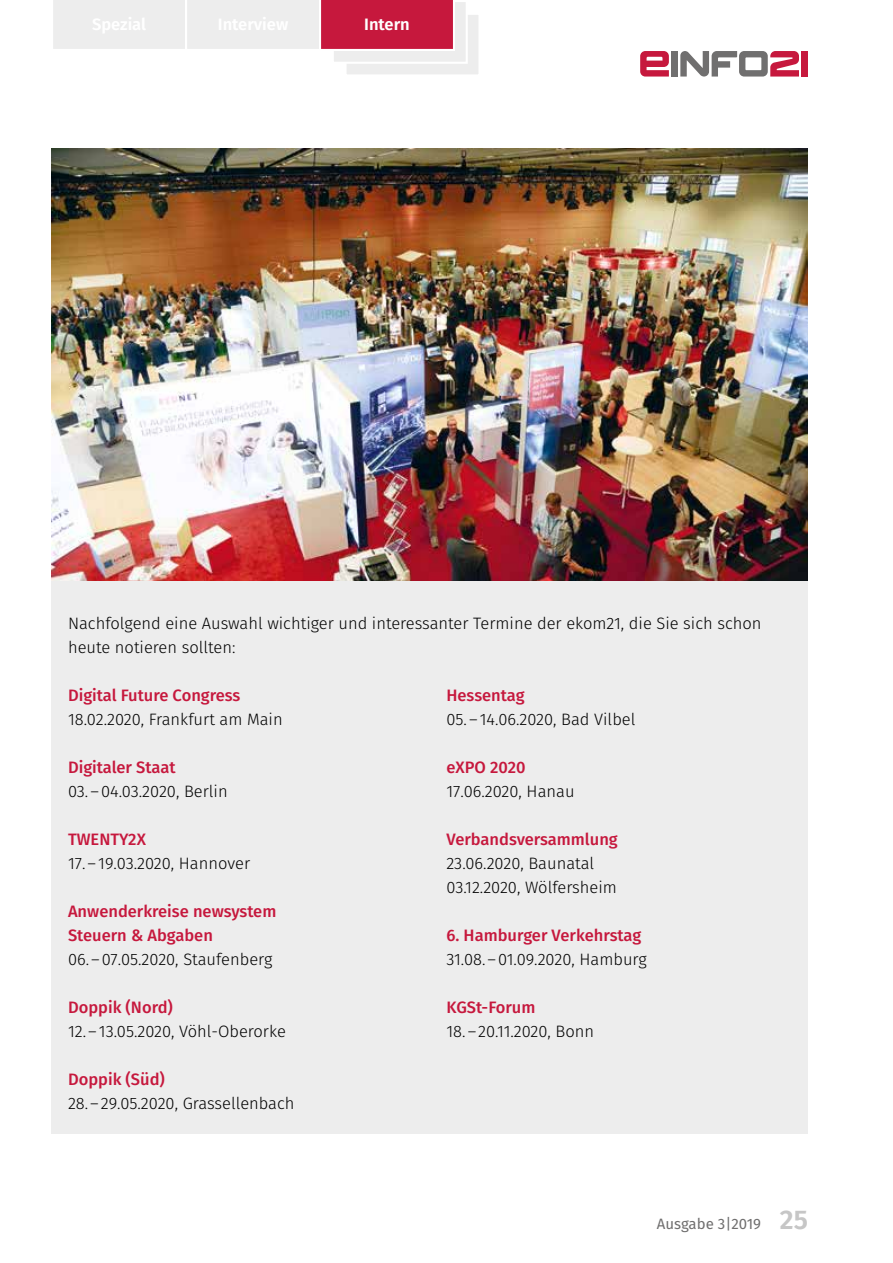
<style>
.page{position:relative;width:893px;height:1263px;background:#fff}
.page>*{position:absolute;margin:0;border:0;box-sizing:border-box;transform-origin:0 0}
.t1{font:300 16.5px/24px "Fira Sans";color:#000}
.t2{font:500 16.5px/24px "Fira Sans";color:#c6183d}
.t3{font:600 16.5px "Fira Sans";color:#fff}
.t4{font:15px "Fira Sans";color:#706f6f}
.s1{font-weight:600;font-size:27px;color:#c6c6c6}
</style>
<div class="page">
<svg style="left:640px;top:51px;width:29px;height:26px"></svg>
<div style="left:801px;top:51px;width:7px;height:26px;background:#c6183d"></div>
<div style="left:671px;top:51px;width:7px;height:26px;background:#706f6f"></div>
<svg style="left:680px;top:51px;width:119px;height:26px"></svg>
<div style="left:344px;top:13px;width:137px;height:64px;background:#ededed;border:2px solid #fff"></div>
<div style="left:332px;top:0;width:136px;height:64px;background:#ededed;border:2px solid #fff"></div>
<svg style="left:53px;top:0;width:402px;height:51px;background:#e1aab6"></svg>
<div style="left:51px;top:581px;width:757px;height:552px;background:#ededed"></div>
<img style="left:51px;top:149px;width:757px;height:432px">
<p class="t3" style="left:364px;top:11px;width:47px">Intern</p>
<p class="t1" style="left:68px;top:611px;width:695px">Nachfolgend eine Auswahl wichtiger und interessanter Termine der ekom21, die Sie sich schon heute notieren sollten:</p>
<p class="t2" style="left:68px;top:682px;width:174px">Digital Future Congress</p>
<p class="t1" style="left:68px;top:707px;width:216px">18.02.2020, Frankfurt am Main</p>
<p class="t2" style="left:68px;top:754px;width:109px">Digitaler Staat</p>
<p class="t1" style="left:68px;top:779px;width:161px">03.–04.03.2020, Berlin</p>
<p class="t2" style="left:68px;top:826px;width:79px">TWENTY2X</p>
<p class="t1" style="left:68px;top:851px;width:184px">17.–19.03.2020, Hannover</p>
<p class="t2" style="left:68px;top:898px;width:210px">Anwenderkreise newsystem<br>Steuern &amp; Abgaben</p>
<p class="t1" style="left:68px;top:947px;width:206px">06.–07.05.2020, Staufenberg</p>
<p class="t2" style="left:68px;top:994px;width:106px">Doppik (Nord)</p>
<p class="t1" style="left:68px;top:1019px;width:219px">12.–13.05.2020, Vöhl-Oberorke</p>
<p class="t2" style="left:68px;top:1066px;width:98px">Doppik (Süd)</p>
<p class="t1" style="left:68px;top:1091px;width:228px">28.–29.05.2020, Grassellenbach</p>
<p class="t2" style="left:446px;top:682px;width:80px">Hessentag</p>
<p class="t1" style="left:446px;top:707px;width:190px">05.–14.06.2020, Bad Vilbel</p>
<p class="t2" style="left:446px;top:754px;width:81px">eXPO 2020</p>
<p class="t1" style="left:446px;top:779px;width:130px">17.06.2020, Hanau</p>
<p class="t2" style="left:446px;top:826px;width:173px">Verbandsversammlung</p>
<p class="t1" style="left:446px;top:851px;width:172px">23.06.2020, Baunatal<br>03.12.2020, Wölfersheim</p>
<p class="t2" style="left:446px;top:922px;width:196px">6. Hamburger Verkehrstag</p>
<p class="t1" style="left:446px;top:947px;width:202px">31.08.–01.09.2020, Hamburg</p>
<p class="t2" style="left:446px;top:994px;width:91px">KGSt-Forum</p>
<p class="t1" style="left:446px;top:1019px;width:149px">18.–20.11.2020, Bonn</p>
<p class="t4" style="left:657px;top:1212px;width:153px">Ausgabe 3|2019 <span class="s1">25</span></p>
</div>
